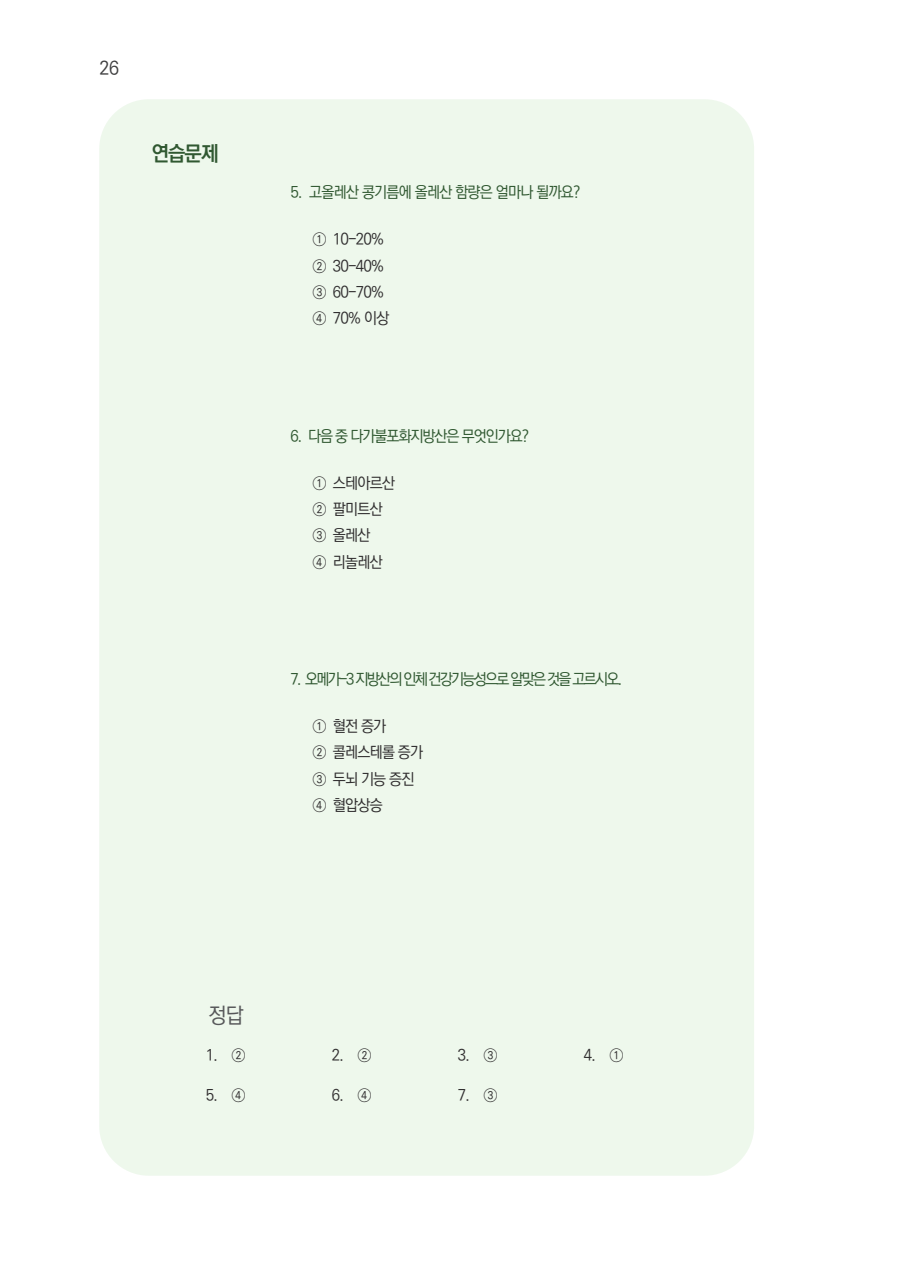
<style>
.page{position:relative;width:903px;height:1275px;background:#fff}
.page>*{position:absolute;margin:0;border:0;box-sizing:border-box;transform-origin:0 0}
.t1{font:21.7px "Ko Pub World Dotum PM";color:#57585a;scale:.95 1}
.본문{font:21px "Ko Pub World Dotum PB";color:#305831;scale:.95 1}
.t2{font:18.9px "Ko Pub World Dotum PM";color:#3e3e3f;scale:.95 1}
.t3{font:15.75px "Ko Pub World Dotum PM";letter-spacing:-.05em;color:#312f30;scale:.95 1}
.t4{font:15.75px "Ko Pub World Dotum PM";letter-spacing:-.115em;color:#305831;scale:.95 1}
.t5{font:15.75px "Ko Pub World Dotum PM";letter-spacing:-.05em;color:#305831;scale:.95 1}
.t6{font:15.75px "Ko Pub World Dotum PM";letter-spacing:-.07em;color:#305831;scale:.95 1}
</style>
<div class="page">
<div style="left:99px;top:99px;width:655px;height:1077px;background:#eef8ec;border-radius:50px"></div>
<hr style="left:902px;top:0;width:1px;height:1275px;background:#305831">
<p class="t2" style="left:100px;top:55px;width:22px">26</p>
<p class="본문" style="left:152px;top:139px;width:72px">연습문제</p>
<p class="t5" style="left:291px;top:181px;width:307px">5. 고올레산 콩기름에 올레산 함량은 얼마나 될까요?</p>
<p class="t3" style="left:313px;top:228px;width:77px">① 10-20%</p>
<p class="t3" style="left:313px;top:255px;width:77px">② 30-40%</p>
<p class="t3" style="left:313px;top:281px;width:77px">③ 60-70%</p>
<p class="t3" style="left:313px;top:307px;width:82px">④ 70% 이상</p>
<p class="t6" style="left:291px;top:425px;width:253px">6. 다음 중 다가불포화지방산은 무엇인가요?</p>
<p class="t3" style="left:313px;top:472px;width:88px">① 스테아르산</p>
<p class="t3" style="left:313px;top:498px;width:75px">② 팔미트산</p>
<p class="t3" style="left:313px;top:524px;width:62px">③ 올레산</p>
<p class="t3" style="left:313px;top:551px;width:75px">④ 리놀레산</p>
<p class="t4" style="left:291px;top:668px;width:351px">7. 오메가-3 지방산의 인체 건강기능성으로 알맞은 것을 고르시오.</p>
<p class="t3" style="left:313px;top:715px;width:79px">① 혈전 증가</p>
<p class="t3" style="left:313px;top:741px;width:118px">② 콜레스테롤 증가</p>
<p class="t3" style="left:313px;top:768px;width:108px">③ 두뇌 기능 증진</p>
<p class="t3" style="left:313px;top:794px;width:75px">④ 혈압상승</p>
<p class="t1" style="left:208px;top:1000px;width:39px">정답</p>
<p class="t3" style="left:206px;top:1044px;width:43px">1. ②</p>
<p class="t3" style="left:332px;top:1044px;width:43px">2. ②</p>
<p class="t3" style="left:458px;top:1044px;width:43px">3. ③</p>
<p class="t3" style="left:584px;top:1044px;width:43px">4. ①</p>
<p class="t3" style="left:206px;top:1084px;width:43px">5. ④</p>
<p class="t3" style="left:332px;top:1084px;width:43px">6. ④</p>
<p class="t3" style="left:458px;top:1084px;width:43px">7. ③</p>
</div>
